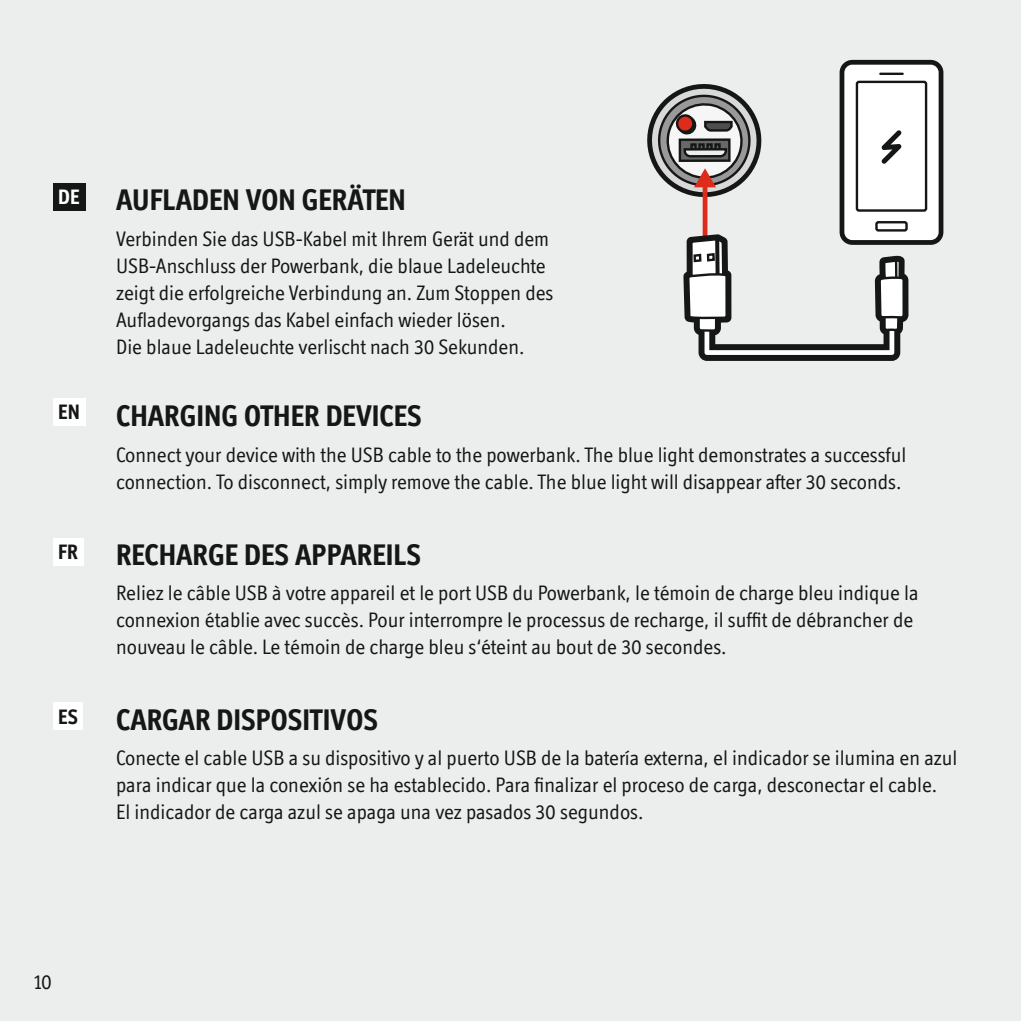
<style>
.page{position:relative;width:1021px;height:1021px;background:#fff}
.page>*{position:absolute;margin:0;border:0;box-sizing:border-box;transform-origin:0 0}
.t1{font:700 30px "Officina Display ITC Std";color:#151616}
.t2{font:21px/27px "Officina Display ITC Std";color:#151616}
.t3{font:700 21px "Officina Display ITC Std";color:#151616}
.t4{font:700 21px "Officina Display ITC Std";color:#fff}
</style>
<div class="page">
<div style="left:0;top:0;width:1020px;height:1020px;background:#eceded"></div>
<svg style="left:647px;top:59px;width:296px;height:302px"></svg>
<div style="left:53px;top:183px;width:32px;height:27px;background:#151616"></div>
<div style="left:53px;top:398px;width:32px;height:27px;background:#fff"></div>
<div style="left:53px;top:538px;width:30px;height:27px;background:#fff"></div>
<div style="left:53px;top:702px;width:30px;height:27px;background:#fff"></div>
<p class="t4" style="left:58px;top:184px;width:23px">DE</p>
<h1 class="t1" style="left:116px;top:183px;width:291px">AUFLADEN VON GERÄTEN</h1>
<p class="t2" style="left:116px;top:225px;width:439px">Verbinden Sie das USB-Kabel mit Ihrem Gerät und dem USB-Anschluss der Powerbank, die blaue Ladeleuchte zeigt die erfolgreiche Verbindung an. Zum Stoppen des Aufladevorgangs das Kabel einfach wieder lösen.<br>Die blaue Ladeleuchte verlischt nach 30 Sekunden.</p>
<p class="t3" style="left:58px;top:400px;width:23px">EN</p>
<h1 class="t1" style="left:116px;top:398px;width:307px">CHARGING OTHER DEVICES</h1>
<p class="t2" style="left:116px;top:440px;width:791px">Connect your device with the USB cable to the powerbank. The blue light demonstrates a successful connection. To disconnect, simply remove the cable. The blue light will disappear after 30 seconds.</p>
<p class="t3" style="left:58px;top:539px;width:21px">FR</p>
<h1 class="t1" style="left:116px;top:537px;width:306px">RECHARGE DES APPAREILS</h1>
<p class="t2" style="left:116px;top:579px;width:803px">Reliez le câble USB à votre appareil et le port USB du Powerbank, le témoin de charge bleu indique la connexion établie avec succès. Pour interrompre le processus de recharge, il suffit de débrancher de nouveau le câble. Le témoin de charge bleu s‘éteint au bout de 30 secondes.</p>
<p class="t3" style="left:58px;top:704px;width:21px">ES</p>
<h1 class="t1" style="left:116px;top:702px;width:263px">CARGAR DISPOSITIVOS</h1>
<p class="t2" style="left:116px;top:744px;width:842px">Conecte el cable USB a su dispositivo y al puerto USB de la batería externa, el indicador se ilumina en azul para indicar que la conexión se ha establecido. Para finalizar el proceso de carga, desconectar el cable.<br>El indicador de carga azul se apaga una vez pasados 30 segundos.</p>
<p class="t2" style="left:34px;top:967px;width:19px">10</p>
</div>
